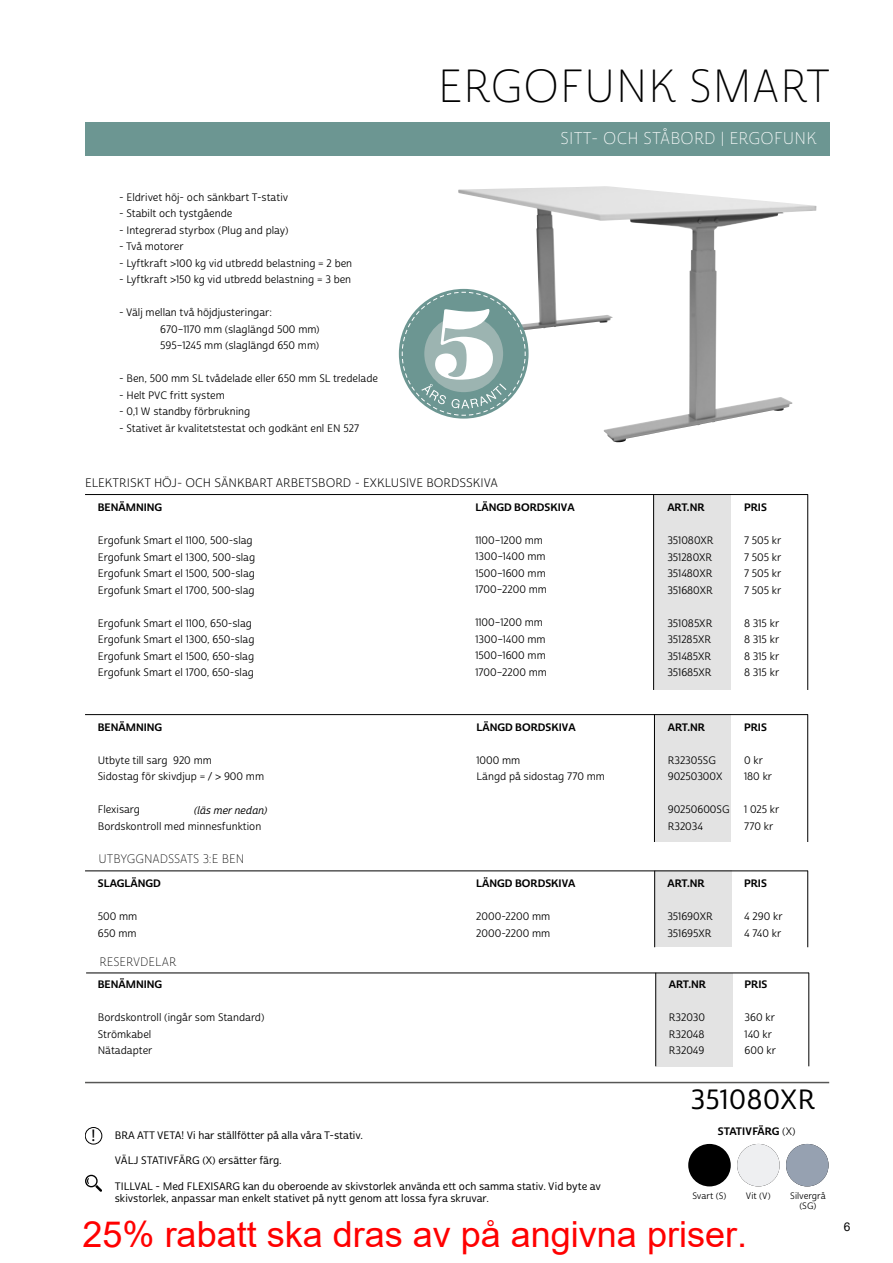
<style>
.page{position:relative;width:893px;height:1263px;background:#fff}
.page>*{position:absolute;margin:0;border:0;box-sizing:border-box;transform-origin:0 0}
.t1{font:45px "Cabrito Sans Nor Thi";letter-spacing:.01em;color:#000}
.t2{font:36px "Arial";color:#f00}
.t3{font:27px "Cabrito Sans Nor Med";letter-spacing:.025em;color:#000}
.t4{font:16.95px "Myriad Pro";color:#000}
.t5{font:16.5px "Cabrito Sans Nor Thi";letter-spacing:.01em;color:#fff}
.t6{font:12px "Cabrito Sans Nor Boo";color:#000}
.t7{font:12px "Cabrito Sans Nor Thi";color:#000}
.t8{font:12px "Arial";color:#000}
.t9{font:10.5px/16.5px "Cabrito Sans Nor Reg";color:#000}
.t10{font:10.5px/12.6px "Cabrito Sans Nor Med";color:#000}
.t11{font:10.5px "Cabrito Sans Nor Bol";color:#000}
.t12{font:10.5px "Cabrito Sans Nor Med It";color:#000}
.t13{font:9px/10.8px "Cabrito Sans Nor Reg";color:#000;text-align:center}
.s1{font-family:"Cabrito Sans Nor Reg"}
</style>
<div class="page">
<hr style="left:85px;top:1082px;width:744px;height:1px;background:#575756">
<div style="left:85px;top:122px;width:744px;height:33px;background:#6c9692"></div>
<div style="left:655px;top:714px;width:76px;height:128px;background:#e3e3e3"></div>
<hr style="left:807px;top:714px;width:1px;height:128px;background:#000">
<hr style="left:654px;top:714px;width:1px;height:128px;background:#000">
<hr style="left:85px;top:714px;width:723px;height:1px;background:#000">
<div style="left:655px;top:871px;width:76px;height:76px;background:#e3e3e3"></div>
<hr style="left:807px;top:871px;width:1px;height:76px;background:#000">
<hr style="left:654px;top:871px;width:1px;height:76px;background:#000">
<hr style="left:85px;top:871px;width:723px;height:1px;background:#000">
<div style="left:656px;top:973px;width:76px;height:93px;background:#e3e3e3"></div>
<hr style="left:808px;top:973px;width:1px;height:93px;background:#000">
<hr style="left:655px;top:973px;width:1px;height:93px;background:#000">
<hr style="left:86px;top:973px;width:723px;height:1px;background:#000">
<div style="left:654px;top:494px;width:76px;height:196px;background:#e3e3e3"></div>
<hr style="left:807px;top:494px;width:1px;height:196px;background:#000">
<hr style="left:653px;top:494px;width:1px;height:196px;background:#000">
<hr style="left:85px;top:494px;width:723px;height:1px;background:#000">
<img style="left:458px;top:186px;width:358px;height:257px">
<svg style="left:401px;top:291px;width:125px;height:125px"></svg>
<svg style="left:85px;top:1175px;width:17px;height:17px"></svg>
<div style="left:85px;top:1127px;width:17px;height:17px;border:1px solid #000;border-radius:50%"></div>
<div style="left:688px;top:1144px;width:43px;height:42px;background:#000;border-radius:50%"></div>
<div style="left:737px;top:1144px;width:43px;height:42px;background:#eeeff1;border-radius:21px"></div>
<div style="left:786px;top:1144px;width:42px;height:42px;background:#96a1b1;border-radius:21px"></div>
<p class="t9" style="left:119px;top:189px;width:171px">- Eldrivet höj- och sänkbart T-stativ</p>
<p class="t9" style="left:119px;top:206px;width:115px">- Stabilt och tystgående</p>
<p class="t9" style="left:119px;top:222px;width:171px">- Integrerad styrbox (Plug and play)</p>
<p class="t9" style="left:119px;top:239px;width:66px">- Två motorer</p>
<p class="t9" style="left:119px;top:255px;width:235px">- Lyftkraft &gt;100 kg vid utbredd belastning = 2 ben</p>
<p class="t9" style="left:119px;top:272px;width:234px">- Lyftkraft &gt;150 kg vid utbredd belastning = 3 ben</p>
<p class="t9" style="left:160px;top:305px;width:161px;text-indent:-41px">- Välj mellan två höjdjusteringar:<br>670–1170 mm (slaglängd 500 mm)<br>595–1245 mm (slaglängd 650 mm)</p>
<p class="t9" style="left:119px;top:371px;width:260px">- Ben, 500 mm SL tvådelade eller 650 mm SL tredelade</p>
<p class="t9" style="left:119px;top:387px;width:107px">- Helt PVC fritt system</p>
<p class="t9" style="left:119px;top:404px;width:133px">- 0,1 W standby förbrukning</p>
<p class="t9" style="left:119px;top:420px;width:241px">- Stativet är kvalitetstestat och godkänt enl EN 527</p>
<h1 class="t1" style="left:438px;top:59px;width:394px">ERGOFUNK SMART</h1>
<h3 class="t5" style="left:561px;top:129px;width:258px">SITT- OCH STÅBORD | ERGOFUNK</h3>
<p class="t6" style="left:85px;top:475px;width:414px">ELEKTRISKT HÖJ- OCH SÄNKBART ARBETSBORD - EXKLUSIVE BORDSSKIVA</p>
<p class="t11" style="left:98px;top:501px;width:66px">BENÄMNING</p>
<p class="t9" style="left:98px;top:533px;width:159px">Ergofunk Smart el 1100, 500-slag Ergofunk Smart el 1300, 500-slag Ergofunk Smart el 1500, 500-slag Ergofunk Smart el 1700, 500-slag</p>
<p class="t9" style="left:98px;top:615px;width:158px">Ergofunk Smart el 1100, 650-slag Ergofunk Smart el 1300, 650-slag Ergofunk Smart el 1500, 650-slag Ergofunk Smart el 1700, 650-slag</p>
<p class="t11" style="left:98px;top:720px;width:66px">BENÄMNING</p>
<p class="t9" style="left:98px;top:752px;width:168px">Utbyte till sarg 920 mm<br>Sidostag för skivdjup = / &gt; 900 mm</p>
<p class="t9" style="left:98px;top:802px;width:165px">Flexisarg<br>Bordskontroll med minnesfunktion</p>
<p class="t7" style="left:98px;top:851px;width:147px">UTBYGGNADSSATS 3:E BEN</p>
<p class="t12" style="left:194px;top:804px;width:75px">(läs mer nedan)</p>
<p class="t11" style="left:98px;top:877px;width:65px">SLAGLÄNGD</p>
<p class="t9" style="left:98px;top:908px;width:41px">500 mm<br>650 mm</p>
<p class="t7" style="left:100px;top:954px;width:78px">RESERVDELAR</p>
<p class="t11" style="left:98px;top:978px;width:66px">BENÄMNING</p>
<p class="t9" style="left:98px;top:1009px;width:168px">Bordskontroll (ingår som Standard)<br>Strömkabel<br>Nätadapter</p>
<p class="t11" style="left:475px;top:500px;width:101px">LÄNGD BORDSKIVA</p>
<p class="t9" style="left:475px;top:532px;width:73px">1100–1200 mm<br>1300–1400 mm<br>1500–1600 mm<br>1700–2200 mm</p>
<p class="t9" style="left:475px;top:615px;width:73px">1100–1200 mm<br>1300–1400 mm<br>1500–1600 mm<br>1700–2200 mm</p>
<p class="t11" style="left:476px;top:720px;width:101px">LÄNGD BORDSKIVA</p>
<p class="t9" style="left:476px;top:752px;width:130px">1000 mm<br>Längd på sidostag 770 mm</p>
<p class="t11" style="left:476px;top:877px;width:101px">LÄNGD BORDSKIVA</p>
<p class="t9" style="left:476px;top:908px;width:76px">2000-2200 mm<br>2000-2200 mm</p>
<h3 class="t4" style="left:92px;top:1125px;width:5px">!</h3>
<p class="t10" style="left:115px;top:1129px;width:250px">BRA ATT VETA! Vi har ställfötter på alla våra T-stativ.</p>
<p class="t10" style="left:115px;top:1155px;width:169px">VÄLJ STATIVFÄRG (X) ersätter färg.</p>
<p class="t10" style="left:115px;top:1180px;width:488px">TILLVAL - Med FLEXISARG kan du oberoende av skivstorlek använda ett och samma stativ. Vid byte av skivstorlek, anpassar man enkelt stativet på nytt genom att lossa fyra skruvar.</p>
<p class="t11" style="left:667px;top:501px;width:39px">ART.NR</p>
<p class="t9" style="left:667px;top:533px;width:48px">351080XR<br>351280XR<br>351480XR<br>351680XR</p>
<p class="t9" style="left:667px;top:615px;width:46px">351085XR<br>351285XR<br>351485XR<br>351685XR</p>
<p class="t11" style="left:744px;top:501px;width:24px">PRIS</p>
<p class="t9" style="left:744px;top:533px;width:39px;text-align:justify">7 505 kr 7 505 kr 7 505 kr 7 505 kr</p>
<p class="t9" style="left:744px;top:615px;width:37px;text-align:justify">8 315 kr 8 315 kr 8 315 kr 8 315 kr</p>
<p class="t11" style="left:668px;top:720px;width:39px">ART.NR</p>
<p class="t9" style="left:668px;top:752px;width:56px">R32305SG<br>90250300X</p>
<p class="t9" style="left:668px;top:802px;width:63px">90250600SG<br>R32034</p>
<p class="t11" style="left:744px;top:720px;width:24px">PRIS</p>
<p class="t9" style="left:744px;top:752px;width:30px">0 kr<br>180 kr</p>
<p class="t9" style="left:744px;top:802px;width:37px">1 025 kr<br>770 kr</p>
<p class="t11" style="left:667px;top:877px;width:39px">ART.NR</p>
<p class="t9" style="left:667px;top:908px;width:47px">351690XR<br>351695XR</p>
<p class="t11" style="left:669px;top:978px;width:39px">ART.NR</p>
<p class="t9" style="left:669px;top:1009px;width:38px;text-align:justify">R32030<br>R32048<br>R32049</p>
<p class="t11" style="left:744px;top:877px;width:24px">PRIS</p>
<p class="t9" style="left:744px;top:908px;width:40px">4 290 kr<br>4 740 kr</p>
<p class="t11" style="left:745px;top:978px;width:24px">PRIS</p>
<p class="t9" style="left:745px;top:1009px;width:33px">360 kr<br>140 kr<br>600 kr</p>
<h3 class="t3" style="left:691px;top:1083px;width:126px">351080XR</h3>
<p class="t11" style="left:718px;top:1124px;width:79px">STATIVFÄRG <span class="s1">(X)</span></p>
<p class="t13" style="left:692px;top:1190px;width:35px">Svart (S)</p>
<p class="t13" style="left:746px;top:1190px;width:26px">Vit (V)</p>
<p class="t13" style="left:790px;top:1190px;width:37px">Silvergrå (SG)</p>
<h2 class="t2" style="left:83px;top:1210px;width:666px">25% rabatt ska dras av på angivna priser.</h2>
<p class="t8" style="left:844px;top:1219px;width:8px">6</p>
</div>
